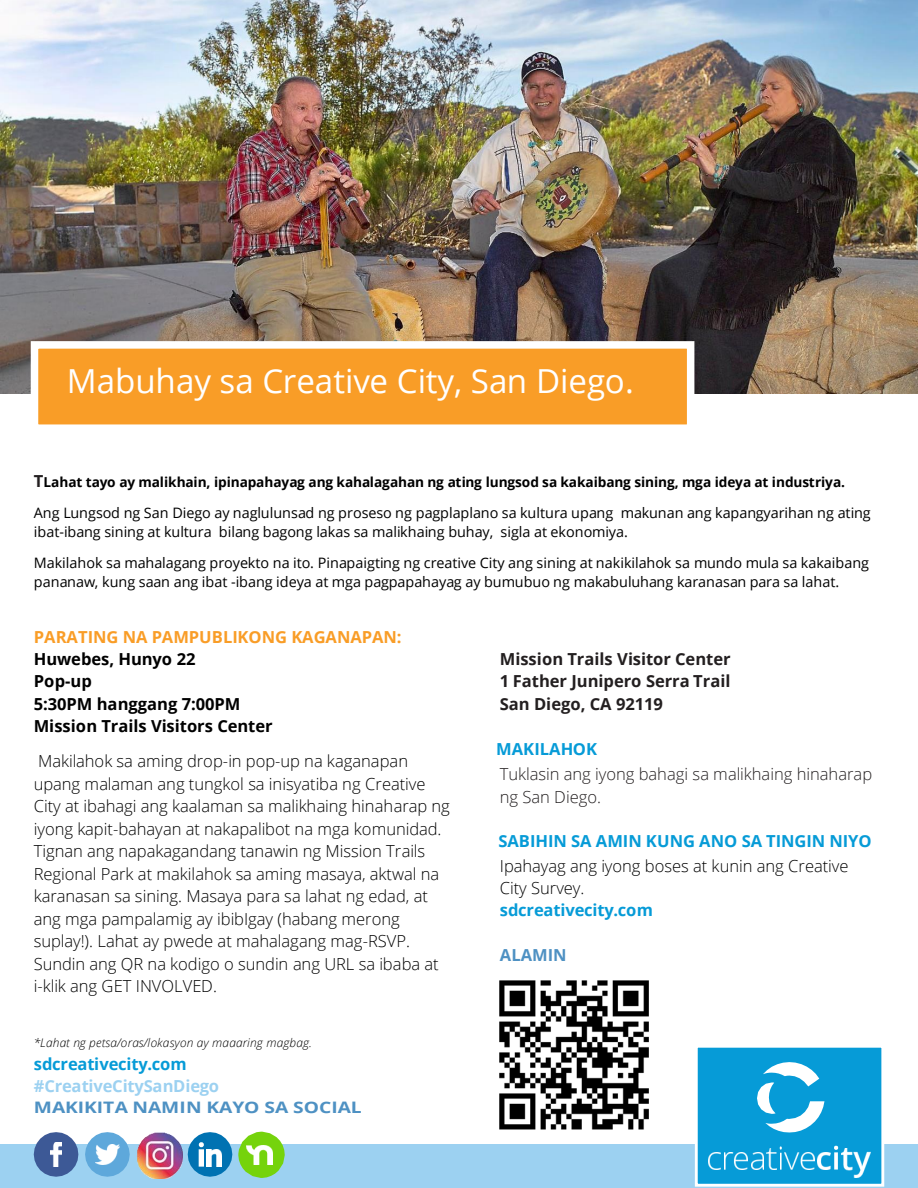
<style>
.page{position:relative;width:918px;height:1188px;background:#fff}
.page>*{position:absolute;margin:0;border:0;box-sizing:border-box;transform-origin:0 0}
.t1{font:33.15px "Open Sans";color:#fff}
.t2{font:300 16.5px/22.5px "Open Sans";letter-spacing:-.005em;color:#000}
.t3{font:700 16.5px "Open Sans";letter-spacing:-.005em;color:#069bd7}
.t4{font:700 16.5px/22.5px "Open Sans";letter-spacing:-.005em;color:#000}
.t5{font:700 16.5px/22.5px "Open Sans";letter-spacing:-.005em;color:#231f20;text-align:justify}
.t6{font:300 16.5px/22.6px "Open Sans";letter-spacing:-.005em;color:#231f20}
.t7{font:700 16.5px "Open Sans";color:#f99d27}
.t8{font:700 16.5px "Open Sans";letter-spacing:-.005em;color:#9cd1f1}
.t9{font:700 16.5px "Open Sans";color:#4e91c3}
.t10{font:700 15.9px "Open Sans";color:#4e91c3;scale:1.21 1}
.t11{font:14.4px/19.5px "Open Sans";letter-spacing:-.005em;color:#000}
.t12{font:700 13.65px "Open Sans";color:#000}
.t13{font:italic 300 11.85px "Open Sans";letter-spacing:.02em;color:#000}
.s1{font-size:16.5px;color:#231f20}
</style>
<div class="page">
<img style="left:0;top:0;width:918px;height:393px">
<div style="left:34px;top:345px;width:657px;height:83px;background:#f99d27"></div>
<div style="left:31px;top:341px;width:663px;height:91px;border:8px solid #fff"></div>
<div style="left:0;top:1144px;width:918px;height:44px;background:#9cd1f1"></div>
<div style="left:696px;top:1046px;width:187px;height:139px;background:#069bd7"></div>
<div style="left:695px;top:1045px;width:189px;height:142px;border:3px solid #fff"></div>
<svg style="left:757px;top:1062px;width:67px;height:70px"></svg>
<img style="left:709px;top:1152px;width:12px;height:18px">
<img style="left:724px;top:1152px;width:24px;height:18px">
<img style="left:751px;top:1152px;width:13px;height:18px">
<img style="left:767px;top:1149px;width:9px;height:21px">
<svg style="left:780px;top:1147px;width:2px;height:23px"></svg>
<img style="left:784px;top:1152px;width:30px;height:18px">
<img style="left:818px;top:1152px;width:13px;height:18px">
<svg style="left:834px;top:1146px;width:4px;height:24px"></svg>
<img style="left:841px;top:1149px;width:29px;height:28px">
<svg style="left:34px;top:1132px;width:44px;height:45px"></svg>
<img style="left:50px;top:1142px;width:12px;height:25px">
<svg style="left:85px;top:1132px;width:45px;height:45px"></svg>
<img style="left:95px;top:1144px;width:25px;height:20px">
<svg style="left:188px;top:1132px;width:44px;height:45px"></svg>
<svg style="left:238px;top:1132px;width:47px;height:46px"></svg>
<img style="left:247px;top:1145px;width:25px;height:20px">
<img style="left:136px;top:1132px;width:47px;height:46px">
<img style="left:500px;top:980px;width:148px;height:149px">
<h1 class="t1" style="left:67px;top:357px;width:568px">Mabuhay sa Creative City, San Diego.</h1>
<p class="t12" style="left:34px;top:472px;width:813px"><span class="s1">T</span>Lahat tayo ay malikhain, ipinapahayag ang kahalagahan ng ating lungsod sa kakaibang sining, mga ideya at industriya.</p>
<p class="t11" style="left:34px;top:502px;width:838px">Ang Lungsod ng San Diego ay naglulunsad ng proseso ng pagplaplano sa kultura upang makunan ang kapangyarihan ng ating ibat-ibang sining at kultura bilang bagong lakas sa malikhaing buhay, sigla at ekonomiya.</p>
<p class="t11" style="left:34px;top:552px;width:837px">Makilahok sa mahalagang proyekto na ito. Pinapaigting ng creative City ang sining at nakikilahok sa mundo mula sa kakaibang pananaw, kung saan ang ibat -ibang ideya at mga pagpapahayag ay bumubuo ng makabuluhang karanasan para sa lahat.</p>
<p class="t7" style="left:34px;top:625px;width:369px">PARATING NA PAMPUBLIKONG KAGANAPAN:</p>
<p class="t4" style="left:34px;top:647px;width:240px">Huwebes, Hunyo 22<br>Pop-up<br>5:30PM hanggang 7:00PM<br>Mission Trails Visitors Center</p>
<p class="t2" style="left:34px;top:749px;width:418px">Makilahok sa aming drop-in pop-up na kaganapan upang malaman ang tungkol sa inisyatiba ng Creative City at ibahagi ang kaalaman sa malikhaing hinaharap ng iyong kapit-bahayan at nakapalibot na mga komunidad.<br>Tignan ang napakagandang tanawin ng Mission Trails Regional Park at makilahok sa aming masaya, aktwal na karanasan sa sining. Masaya para sa lahat ng edad, at ang mga pampalamig ay ibibIgay (habang merong suplay!). Lahat ay pwede at mahalagang mag-RSVP.<br>Sundin ang QR na kodigo o sundin ang URL sa ibaba at i-klik ang GET INVOLVED.</p>
<p class="t13" style="left:34px;top:1034px;width:280px">*Lahat ng petsa/oras/lokasyon ay maaaring magbag.</p>
<p class="t3" style="left:34px;top:1052px;width:155px">sdcreativecity.com</p>
<p class="t8" style="left:34px;top:1074px;width:187px">#CreativeCitySanDiego</p>
<p class="t10" style="left:34px;top:1096px;width:272px">MAKIKITA NAMIN KAYO SA SOCIAL</p>
<p class="t5" style="left:500px;top:647px;width:232px">Mission Trails Visitor Center 1 Father Junipero Serra Trail San Diego, CA 92119</p>
<p class="t3" style="left:496px;top:738px;width:102px">MAKILAHOK</p>
<p class="t6" style="left:500px;top:762px;width:374px">Tuklasin ang iyong bahagi sa malikhaing hinaharap ng San Diego.</p>
<p class="t3" style="left:498px;top:829px;width:375px">SABIHIN SA AMIN KUNG ANO SA TINGIN NIYO</p>
<p class="t2" style="left:500px;top:854px;width:350px">Ipahayag ang iyong boses at kunin ang Creative<br>City Survey.</p>
<p class="t3" style="left:500px;top:899px;width:155px">sdcreativecity.com</p>
<p class="t9" style="left:500px;top:944px;width:68px">ALAMIN</p>
</div>
